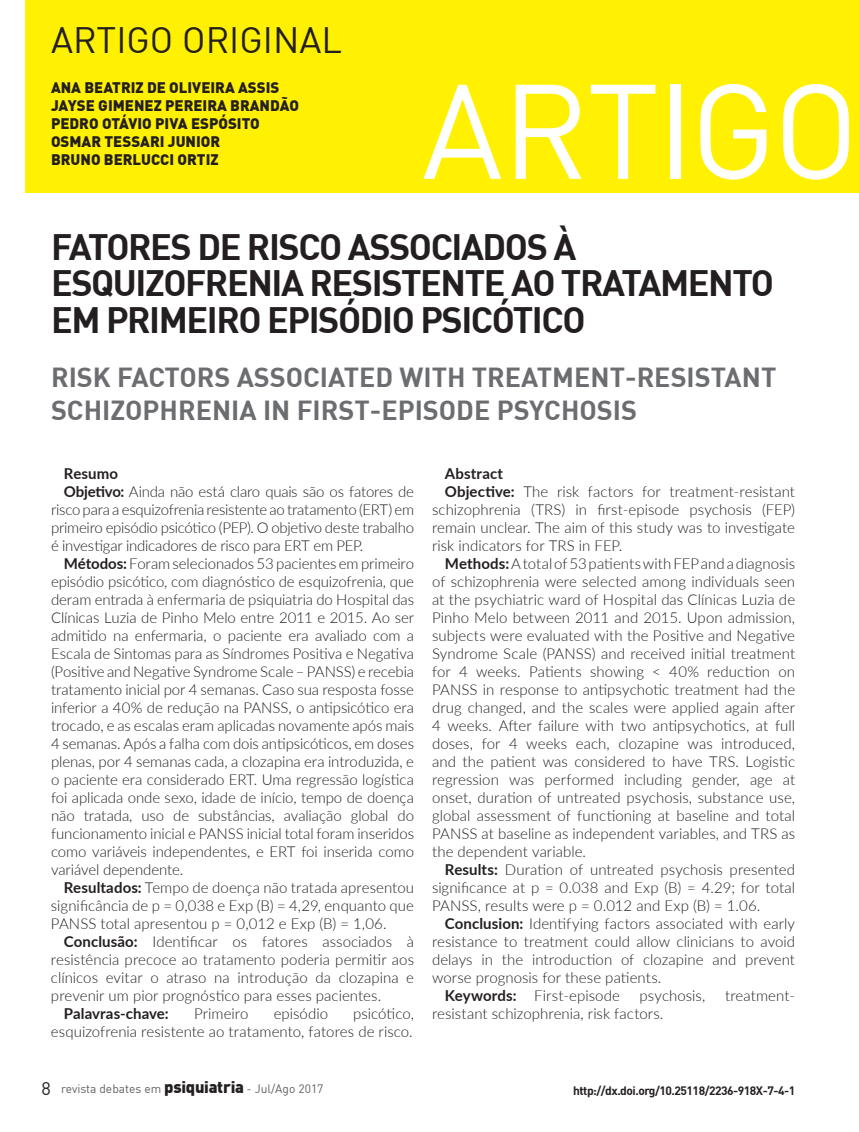
<style>
.page{position:relative;width:859px;height:1132px;background:#fff}
.page>*{position:absolute;margin:0;border:0;box-sizing:border-box;transform-origin:0 0}
.t1{font:132px "DIN";letter-spacing:-.015em;color:#fff}
.t2{font:700 36px/36px "DIN";letter-spacing:-.04em;color:#231f20}
.t3{font:36px "DIN";color:#231f20}
.t4{font:700 27px/33px "DIN";color:#6c6d70}
.t5{font:300 15px/18px "Lato";color:#231f20;text-align:right}
.t6{font:900 15px/18px "DIN";color:#231f20}
.t7{font:300 15px "Lato";letter-spacing:-.02em;color:#231f20}
.t8{font:700 15px "Lato";letter-spacing:.01em;color:#231f20}
.t9{font:700 12px "DIN";letter-spacing:-.04em;color:#231f20}
.t10{font:12px "DIN";color:#616164}
.s1{font-weight:700}
.s2{font-size:18px;color:#231f20}
.s3{font-weight:900;font-size:16.5px;color:#231f20}
</style>
<div class="page">
<div style="left:26px;top:0;width:833px;height:192px;background:#fff101"></div>
<h2 class="t3" style="left:51px;top:24px;width:292px">ARTIGO ORIGINAL</h2>
<p class="t6" style="left:51px;top:79px;width:249px">ANA BEATRIZ DE OLIVEIRA ASSIS<br>JAYSE GIMENEZ PEREIRA BRANDÃO<br>PEDRO OTÁVIO PIVA ESPÓSITO<br>OSMAR TESSARI JUNIOR<br>BRUNO BERLUCCI ORTIZ</p>
<h1 class="t1" style="left:422px;top:72px;width:438px">ARTIGO</h1>
<h2 class="t2" style="left:51px;top:231px;width:724px">FATORES DE RISCO ASSOCIADOS À<br>ESQUIZOFRENIA RESISTENTE AO TRATAMENTO<br>EM PRIMEIRO EPISÓDIO PSICÓTICO</h2>
<h3 class="t4" style="left:51px;top:361px;width:727px">RISK FACTORS ASSOCIATED WITH TREATMENT-RESISTANT<br>SCHIZOPHRENIA IN FIRST-EPISODE PSYCHOSIS</h3>
<p class="t8" style="left:64px;top:462px;width:56px">Resumo</p>
<p class="t5" style="left:64px;top:481px;width:352px"><span class="s1">Objetivo:</span> Ainda não está claro quais são os fatores de</p>
<p class="t7" style="left:51px;top:499px;width:365px">risco para a esquizofrenia resistente ao tratamento (ERT) em</p>
<p class="t7" style="left:51px;top:517px;width:365px">primeiro episódio psicótico (PEP). O objetivo deste trabalho</p>
<p class="t5" style="left:51px;top:535px;width:314px">é investigar indicadores de risco para ERT em PEP.</p>
<p class="t5" style="left:64px;top:553px;width:352px"><span class="s1">Métodos:</span> Foram selecionados 53 pacientes em primeiro</p>
<p class="t5" style="left:51px;top:571px;width:365px">episódio psicótico, com diagnóstico de esquizofrenia, que</p>
<p class="t5" style="left:51px;top:589px;width:365px">deram entrada à enfermaria de psiquiatria do Hospital das</p>
<p class="t5" style="left:51px;top:607px;width:365px">Clínicas Luzia de Pinho Melo entre 2011 e 2015. Ao ser</p>
<p class="t5" style="left:51px;top:625px;width:365px">admitido na enfermaria, o paciente era avaliado com a</p>
<p class="t5" style="left:51px;top:643px;width:365px">Escala de Sintomas para as Síndromes Positiva e Negativa</p>
<p class="t5" style="left:51px;top:661px;width:365px">(Positive and Negative Syndrome Scale – PANSS) e recebia</p>
<p class="t5" style="left:51px;top:679px;width:365px">tratamento inicial por 4 semanas. Caso sua resposta fosse</p>
<p class="t5" style="left:51px;top:697px;width:365px">inferior a 40% de redução na PANSS, o antipsicótico era</p>
<p class="t5" style="left:51px;top:715px;width:365px">trocado, e as escalas eram aplicadas novamente após mais</p>
<p class="t5" style="left:51px;top:733px;width:365px">4 semanas. Após a falha com dois antipsicóticos, em doses</p>
<p class="t5" style="left:51px;top:751px;width:365px">plenas, por 4 semanas cada, a clozapina era introduzida, e</p>
<p class="t5" style="left:51px;top:769px;width:365px">o paciente era considerado ERT. Uma regressão logística</p>
<p class="t5" style="left:51px;top:787px;width:365px">foi aplicada onde sexo, idade de início, tempo de doença</p>
<p class="t5" style="left:51px;top:805px;width:365px">não tratada, uso de substâncias, avaliação global do</p>
<p class="t5" style="left:51px;top:823px;width:365px">funcionamento inicial e PANSS inicial total foram inseridos</p>
<p class="t5" style="left:51px;top:841px;width:365px">como variáveis independentes, e ERT foi inserida como</p>
<p class="t5" style="left:51px;top:859px;width:134px">variável dependente.</p>
<p class="t5" style="left:64px;top:877px;width:352px"><span class="s1">Resultados:</span> Tempo de doença não tratada apresentou</p>
<p class="t5" style="left:51px;top:895px;width:365px">significância de p = 0,038 e Exp (B) = 4,29, enquanto que</p>
<p class="t5" style="left:51px;top:913px;width:337px">PANSS total apresentou p = 0,012 e Exp (B) = 1,06.</p>
<p class="t5" style="left:64px;top:931px;width:352px"><span class="s1">Conclusão:</span> Identificar os fatores associados à</p>
<p class="t5" style="left:51px;top:949px;width:365px">resistência precoce ao tratamento poderia permitir aos</p>
<p class="t5" style="left:51px;top:967px;width:365px">clínicos evitar o atraso na introdução da clozapina e</p>
<p class="t5" style="left:51px;top:985px;width:332px">prevenir um pior prognóstico para esses pacientes.</p>
<p class="t8" style="left:64px;top:1002px;width:107px">Palavras-chave:</p>
<p class="t5" style="left:194px;top:1003px;width:56px">Primeiro</p>
<p class="t5" style="left:274px;top:1003px;width:56px">episódio</p>
<p class="t5" style="left:51px;top:1003px;width:365px">psicótico,<br>esquizofrenia resistente ao tratamento, fatores de risco.</p>
<p class="t10" style="left:42px;top:1082px;width:283px"><span class="s2">8</span> revista debates em <span class="s3">psiquiatria</span> - Jul/Ago 2017</p>
<p class="t8" style="left:445px;top:462px;width:60px">Abstract</p>
<p class="t5" style="left:445px;top:481px;width:352px"><span class="s1">Objective:</span> The risk factors for treatment-resistant</p>
<p class="t5" style="left:432px;top:499px;width:365px">schizophrenia (TRS) in first-episode psychosis (FEP)</p>
<p class="t5" style="left:432px;top:517px;width:365px">remain unclear. The aim of this study was to investigate</p>
<p class="t5" style="left:432px;top:535px;width:192px">risk indicators for TRS in FEP.</p>
<p class="t5" style="left:445px;top:553px;width:352px"><span class="s1">Methods:</span> A total of 53 patients with FEP and a diagnosis</p>
<p class="t5" style="left:432px;top:571px;width:365px">of schizophrenia were selected among individuals seen</p>
<p class="t5" style="left:432px;top:589px;width:365px">at the psychiatric ward of Hospital das Clínicas Luzia de</p>
<p class="t5" style="left:432px;top:607px;width:365px">Pinho Melo between 2011 and 2015. Upon admission,</p>
<p class="t5" style="left:432px;top:625px;width:365px">subjects were evaluated with the Positive and Negative</p>
<p class="t5" style="left:432px;top:643px;width:365px">Syndrome Scale (PANSS) and received initial treatment</p>
<p class="t5" style="left:432px;top:661px;width:365px">for 4 weeks. Patients showing &lt; 40% reduction on</p>
<p class="t5" style="left:432px;top:679px;width:365px">PANSS in response to antipsychotic treatment had the</p>
<p class="t5" style="left:432px;top:697px;width:365px">drug changed, and the scales were applied again after</p>
<p class="t5" style="left:432px;top:715px;width:365px">4 weeks. After failure with two antipsychotics, at full</p>
<p class="t5" style="left:432px;top:733px;width:365px">doses, for 4 weeks each, clozapine was introduced,</p>
<p class="t5" style="left:432px;top:751px;width:365px">and the patient was considered to have TRS. Logistic</p>
<p class="t5" style="left:432px;top:769px;width:365px">regression was performed including gender, age at</p>
<p class="t5" style="left:432px;top:787px;width:365px">onset, duration of untreated psychosis, substance use,</p>
<p class="t5" style="left:432px;top:805px;width:365px">global assessment of functioning at baseline and total</p>
<p class="t5" style="left:432px;top:823px;width:365px">PANSS at baseline as independent variables, and TRS as</p>
<p class="t5" style="left:432px;top:841px;width:156px">the dependent variable.</p>
<p class="t5" style="left:445px;top:859px;width:352px"><span class="s1">Results:</span> Duration of untreated psychosis presented</p>
<p class="t5" style="left:432px;top:877px;width:365px">significance at p = 0.038 and Exp (B) = 4.29; for total</p>
<p class="t5" style="left:432px;top:895px;width:330px">PANSS, results were p = 0.012 and Exp (B) = 1.06.</p>
<p class="t5" style="left:445px;top:913px;width:352px"><span class="s1">Conclusion:</span> Identifying factors associated with early</p>
<p class="t5" style="left:432px;top:931px;width:365px">resistance to treatment could allow clinicians to avoid</p>
<p class="t5" style="left:432px;top:949px;width:365px">delays in the introduction of clozapine and prevent</p>
<p class="t5" style="left:432px;top:967px;width:231px">worse prognosis for these patients.</p>
<p class="t5" style="left:445px;top:985px;width:177px"><span class="s1">Keywords:</span> First-episode</p>
<p class="t5" style="left:640px;top:985px;width:67px">psychosis,</p>
<p class="t5" style="left:725px;top:985px;width:72px">treatment-</p>
<p class="t5" style="left:432px;top:1003px;width:233px">resistant schizophrenia, risk factors.</p>
<p class="t9" style="left:573px;top:1084px;width:223px">http://dx.doi.org/10.25118/2236-918X-7-4-1</p>
</div>
